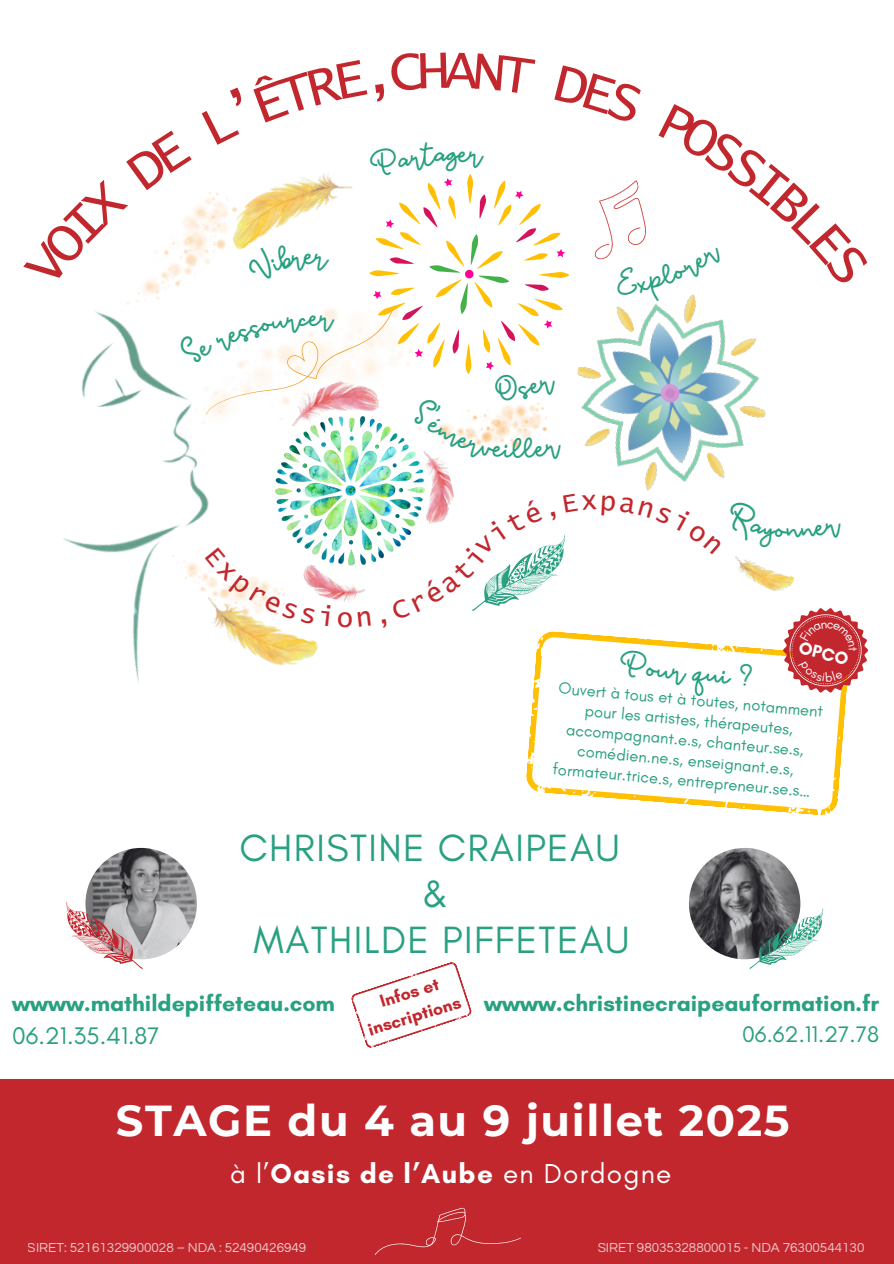
<style>
.page{position:relative;width:894px;height:1264px;background:#fff}
.page>*{position:absolute;margin:0;border:0;box-sizing:border-box;transform-origin:0 0}
.t1{font:700 43.2px "Montserrat";letter-spacing:.035em;color:#fff}
.t2{font:38.7px/46.2px "Glacial Indifference";letter-spacing:.035em;color:#29a081;text-align:center}
.t3{font:33.15px "Glypher Yandi Designs";color:#29a081}
.t4{font:33px "Glypher Yandi Designs";color:#29a081}
.t5{font:27.9px "Glacial Indifference";letter-spacing:.045em;color:#fff}
.t6{font:27.45px "Lucida Console W1 G";color:#c1272d}
.t7{font:24.45px "Glacial Indifference";color:#29a081}
.t8{font:700 22.95px/31.5px "Glacial Indifference";color:#29a081;text-align:right}
.t9{font:700 17.85px "Glacial Indifference";color:#fff}
.t10{font:700 17.7px/24px "Glacial Indifference";color:#c1272d;text-align:center}
.t11{font:16.5px/20.2px "Glacial Indifference";color:#29a081;text-align:center}
.t12{font:13.5px "Questrial";color:#fff}
.s1{font-weight:400}
.s2{font-weight:700}
</style>
<div class="page">
<div style="left:0;top:1079px;width:893px;height:184px;background:#c1272d"></div>
<img style="left:688px;top:848px;width:112px;height:111px;border-radius:50%">
<img style="left:85px;top:848px;width:112px;height:111px;border-radius:50%">
<svg style="left:351px;top:973px;width:108px;height:66px"></svg>
<svg style="left:374px;top:1207px;width:147px;height:48px"></svg>
<img style="left:424px;top:461px;width:30px;height:33px">
<img style="left:289px;top:634px;width:29px;height:31px">
<img style="left:617px;top:461px;width:108px;height:30px">
<img style="left:289px;top:461px;width:135px;height:102px">
<img style="left:63px;top:461px;width:226px;height:222px">
<img style="left:330px;top:563px;width:36px;height:40px">
<svg style="left:528px;top:692px;width:268px;height:121px"></svg>
<svg style="left:66px;top:894px;width:84px;height:75px"></svg>
<svg style="left:742px;top:901px;width:82px;height:68px"></svg>
<svg style="left:205px;top:547px;width:125px;height:79px"></svg>
<svg style="left:81px;top:173px;width:685px;height:288px"></svg>
<svg style="left:381px;top:494px;width:486px;height:198px"></svg>
<h3 class="t3" style="left:491px;top:375px;width:60px;rotate:-15deg">Oser</h3>
<p class="t6" style="left:337px;top:605px;width:18px">o</p>
<h3 class="t3" style="left:512px;top:429px;width:13px">l</h3>
<p class="t9" style="left:801px;top:636px;width:52px;rotate:13deg">OPCO</p>
<p class="t11" style="left:559px;top:677px;width:267px;rotate:5deg">Ouvert à tous et à toutes, notamment pour les artistes, thérapeutes, accompagnant.e.s, chanteur.se.s, comédien.ne.s, enseignant.e.s, formateur.trice.s, entrepreneur.se.s…</p>
<h2 class="t2" style="left:239px;top:824px;width:391px">CHRISTINE CRAIPEAU &amp;<br>MATHILDE PIFFETEAU</h2>
<h3 class="t4" style="left:620px;top:646px;width:135px;rotate:5deg">Pour qui ?</h3>
<p class="t8" style="left:12px;top:986px;width:324px">wwww.mathildepiffeteau.com</p>
<p class="t7" style="left:12px;top:1021px;width:149px">06.21.35.41.87</p>
<h4 class="t10" style="left:357px;top:995px;width:98px;rotate:-17deg">Infos et inscriptions</h4>
<p class="t8" style="left:484px;top:986px;width:396px">wwww.christinecraipeauformation.fr<br><span class="s1">06.62.11.27.78</span></p>
<h1 class="t1" style="left:116px;top:1094px;width:675px">STAGE du 4 au 9 juillet 2025</h1>
<h4 class="t5" style="left:230px;top:1156px;width:442px">à l’<span class="s2">Oasis de l’Aube</span> en Dordogne</h4>
<p class="t12" style="left:28px;top:1240px;width:280px">SIRET: 52161329900028 – NDA : 52490426949</p>
<p class="t12" style="left:597px;top:1240px;width:268px">SIRET 98035328800015 - NDA 76300544130</p>
</div>
